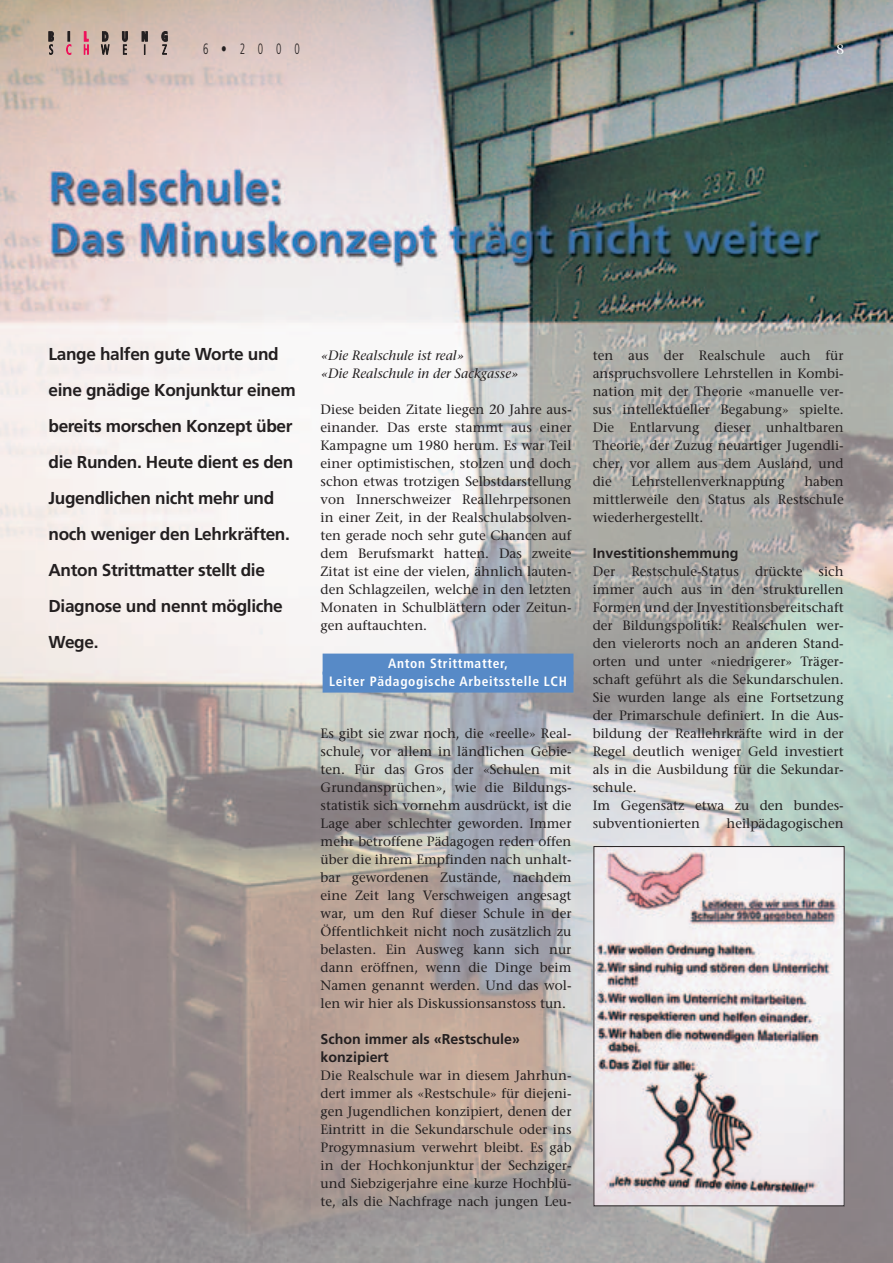
<style>
.page{position:relative;width:893px;height:1263px;background:#fff}
.page>*{position:absolute;margin:0;border:0;box-sizing:border-box;transform-origin:0 0}
.t1{font:700 17.25px/36px "Frutiger";letter-spacing:-.02em;color:#231f20}
.t2{font:300 condensed 15px "Frutiger";color:#231f20;scale:.75 1}
.t3{font:700 14.25px/18px "Frutiger";color:#231f20}
.t4{font:13.5px/18px "Stone Serif";color:#231f20;text-align:justify}
.t5{font:700 condensed 13.5px/18px "Frutiger";letter-spacing:.05em;color:#fff;text-align:center}
.t6{font:italic 13.5px/18px "Stone Serif";color:#231f20}
.t7{font:13.5px "Stone Serif";color:#fff}
</style>
<div class="page">
<img style="left:0;top:0;width:893px;height:1263px">
<svg style="left:84px;top:32px;width:4px;height:22px"></svg>
<svg style="left:49px;top:32px;width:5px;height:22px"></svg>
<svg style="left:67px;top:32px;width:4px;height:22px"></svg>
<svg style="left:101px;top:32px;width:8px;height:22px"></svg>
<svg style="left:122px;top:32px;width:6px;height:22px"></svg>
<svg style="left:142px;top:32px;width:5px;height:22px"></svg>
<svg style="left:162px;top:31px;width:5px;height:23px"></svg>
<div style="left:323px;top:654px;width:250px;height:21px;background:#578ac7"></div>
<div style="left:323px;top:672px;width:250px;height:21px;background:#578ac7"></div>
<img style="left:596px;top:848px;width:246px;height:356px">
<p class="t2" style="left:203px;top:43px;width:130px">6 • 2 0 0 0</p>
<p class="t7" style="left:836px;top:44px;width:9px">8</p>
<p class="t1" style="left:48px;top:337px;width:249px">Lange halfen gute Worte und eine gnädige Konjunktur einem bereits morschen Konzept über die Runden. Heute dient es den<br>Jugendlichen nicht mehr und noch weniger den Lehrkräften.<br>Anton Strittmatter stellt die<br>Diagnose und nennt mögliche<br>Wege.</p>
<p class="t6" style="left:321px;top:348px;width:199px">«Die Realschule ist real»<br>«Die Realschule in der Sackgasse»</p>
<p class="t4" style="left:321px;top:402px;width:252px">Diese beiden Zitate liegen 20 Jahre aus&shy;einander. Das erste stammt aus einer Kampagne um 1980 herum. Es war Teil einer optimistischen, stolzen und doch schon etwas trotzigen Selbstdarstellung von Innerschweizer Reallehrpersonen in einer Zeit, in der Realschulabsolven&shy;ten gerade noch sehr gute Chancen auf dem Berufsmarkt hatten. Das zweite Zitat ist eine der vielen, ähnlich lauten&shy;den Schlagzeilen, welche in den letzten Monaten in Schulblättern oder Zeitun&shy;gen auftauchten.</p>
<p class="t5" style="left:329px;top:655px;width:239px">Anton Strittmatter,<br>Leiter Pädagogische Arbeitsstelle LCH</p>
<p class="t4" style="left:321px;top:726px;width:252px">Es gibt sie zwar noch, die «reelle» Real&shy;schule, vor allem in ländlichen Gebie&shy;ten. Für das Gros der «Schulen mit Grundansprüchen», wie die Bildungs&shy;statistik sich vornehm ausdrückt, ist die Lage aber schlechter geworden. Immer mehr betroffene Pädagogen reden offen über die ihrem Empfinden nach unhalt&shy;bar gewordenen Zustände, nachdem eine Zeit lang Verschweigen angesagt war, um den Ruf dieser Schule in der Öffentlichkeit nicht noch zusätzlich zu belasten. Ein Ausweg kann sich nur dann eröffnen, wenn die Dinge beim Namen genannt werden. Und das wol&shy;len wir hier als Diskussionsanstoss tun.</p>
<p class="t3" style="left:321px;top:1031px;width:201px">Schon immer als «Restschule» konzipiert</p>
<p class="t4" style="left:321px;top:1068px;width:252px">Die Realschule war in diesem Jahrhun&shy;dert immer als «Restschule» für diejeni&shy;gen Jugendlichen konzipiert, denen der Eintritt in die Sekundarschule oder ins Progymnasium verwehrt bleibt. Es gab in der Hochkonjunktur der Sechziger&shy;und Siebzigerjahre eine kurze Hochblü&shy;te, als die Nachfrage nach jungen Leu-</p>
<p class="t4" style="left:593px;top:348px;width:252px">ten aus der Realschule auch für anspruchsvollere Lehrstellen in Kombi&shy;nation mit der Theorie «manuelle ver&shy;sus intellektueller Begabung» spielte.<br>Die Entlarvung dieser unhaltbaren Theorie, der Zuzug neuartiger Jugendli&shy;cher, vor allem aus dem Ausland, und die</p>
<p class="t4" style="left:593px;top:474px;width:252px;text-indent:212px">haben mittlerweile den Status als Restschule wiederhergestellt.</p>
<p class="t3" style="left:593px;top:545px;width:147px">Investitionshemmung</p>
<p class="t4" style="left:593px;top:564px;width:252px;text-align:left">Der Restschule-Status drückte sich immer auch aus in den strukturellen Formen und der Investitionsbereitschaft der Bildungspolitik: Realschulen wer&shy;den vielerorts noch an anderen Stand&shy;orten und unter «niedrigerer» Träger&shy;schaft geführt als die Sekundarschulen.<br>Sie wurden lange als eine Fortsetzung der Primarschule definiert. In die Aus&shy;bildung der Reallehrkräfte wird in der Regel deutlich weniger Geld investiert als in die Ausbildung für die Sekundar&shy;schule.<br>Im Gegensatz etwa zu den bundes&shy;subventionierten</p>
<p class="t4" style="left:632px;top:474px;width:154px">Lehrstellenverknappung</p>
<p class="t4" style="left:726px;top:816px;width:119px">heilpädagogischen</p>
</div>
